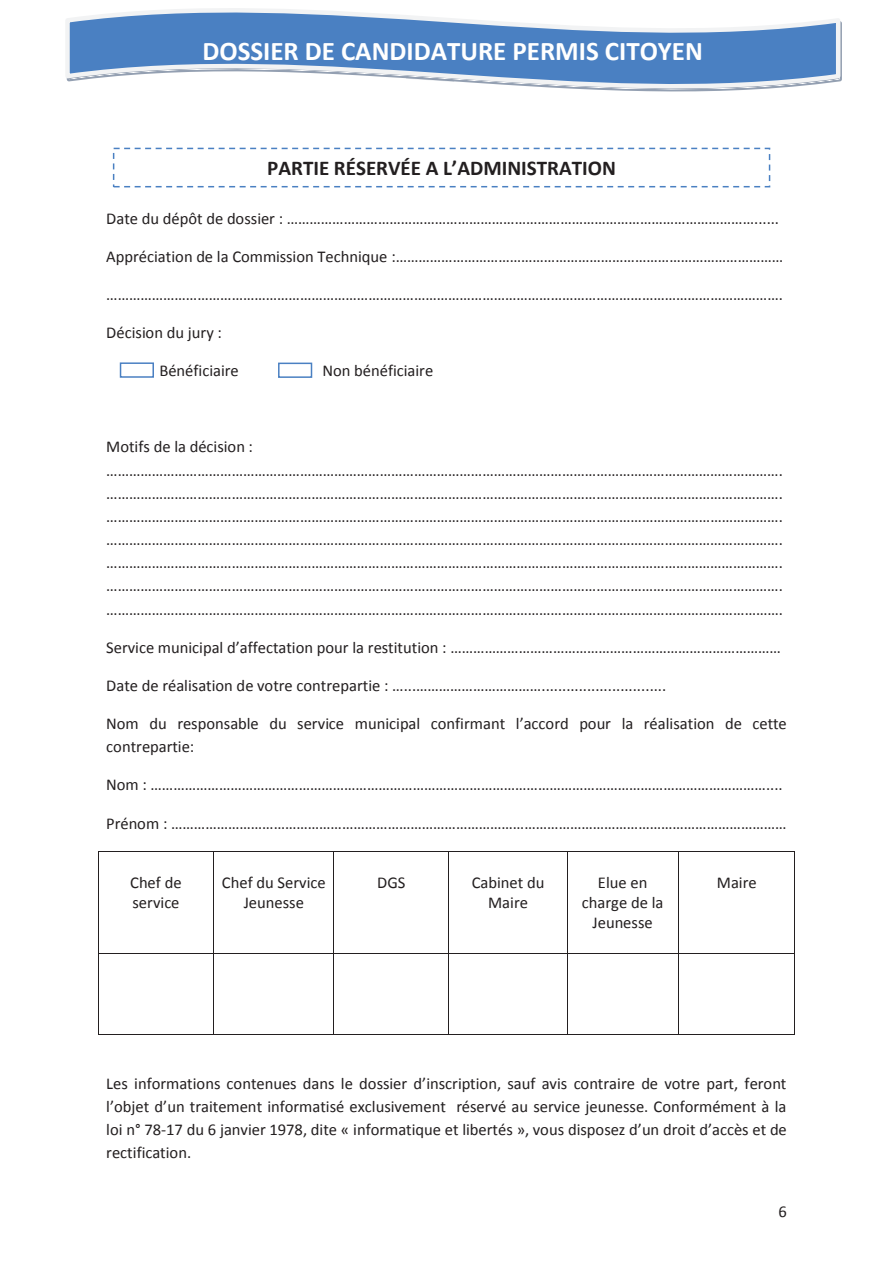
<style>
.page{position:relative;width:893px;height:1263px;background:#fff}
.page>*{position:absolute;margin:0;border:0;box-sizing:border-box;transform-origin:0 0}
.t1{font:700 27px "Calibri";color:#fff}
.t2{font:700 21px "Calibri";color:#231f20}
.t3{font:16.5px/23.2px "Calibri";color:#231f20}
</style>
<div class="page">
<svg style="left:66px;top:8px;width:776px;height:84px;fill:#4a80c2"></svg>
<hr style="left:98px;top:851px;width:116px;height:1px;background:#231f20">
<hr style="left:214px;top:851px;width:119px;height:1px;background:#231f20">
<hr style="left:334px;top:851px;width:114px;height:1px;background:#231f20">
<hr style="left:449px;top:851px;width:118px;height:1px;background:#231f20">
<hr style="left:568px;top:851px;width:110px;height:1px;background:#231f20">
<hr style="left:678px;top:851px;width:116px;height:1px;background:#231f20">
<hr style="left:98px;top:852px;width:1px;height:101px;background:#231f20">
<hr style="left:214px;top:852px;width:1px;height:101px;background:#231f20">
<hr style="left:333px;top:852px;width:1px;height:101px;background:#231f20">
<hr style="left:448px;top:852px;width:1px;height:101px;background:#231f20">
<hr style="left:567px;top:852px;width:1px;height:101px;background:#231f20">
<hr style="left:678px;top:852px;width:1px;height:101px;background:#231f20">
<hr style="left:794px;top:852px;width:1px;height:101px;background:#231f20">
<hr style="left:98px;top:953px;width:116px;height:1px;background:#231f20">
<hr style="left:214px;top:953px;width:119px;height:1px;background:#231f20">
<hr style="left:334px;top:953px;width:114px;height:1px;background:#231f20">
<hr style="left:449px;top:953px;width:118px;height:1px;background:#231f20">
<hr style="left:568px;top:953px;width:110px;height:1px;background:#231f20">
<hr style="left:678px;top:953px;width:116px;height:1px;background:#231f20">
<hr style="left:98px;top:953px;width:1px;height:81px;background:#231f20">
<hr style="left:98px;top:1034px;width:116px;height:1px;background:#231f20">
<hr style="left:214px;top:953px;width:1px;height:81px;background:#231f20">
<hr style="left:214px;top:1034px;width:119px;height:1px;background:#231f20">
<hr style="left:333px;top:953px;width:1px;height:81px;background:#231f20">
<hr style="left:334px;top:1034px;width:114px;height:1px;background:#231f20">
<hr style="left:448px;top:953px;width:1px;height:81px;background:#231f20">
<hr style="left:449px;top:1034px;width:118px;height:1px;background:#231f20">
<hr style="left:567px;top:953px;width:1px;height:81px;background:#231f20">
<hr style="left:568px;top:1034px;width:110px;height:1px;background:#231f20">
<hr style="left:678px;top:953px;width:1px;height:81px;background:#231f20">
<hr style="left:678px;top:1034px;width:116px;height:1px;background:#231f20">
<hr style="left:794px;top:953px;width:1px;height:81px;background:#231f20">
<div style="left:113px;top:148px;width:657px;height:39px;border:2px dashed #4a80c2"></div>
<div style="left:120px;top:362px;width:34px;height:16px;border:2px solid #4a80c2"></div>
<div style="left:278px;top:363px;width:34px;height:15px;border:2px solid #4a80c2"></div>
<h1 class="t1" style="left:202px;top:33px;width:502px">DOSSIER DE CANDIDATURE PERMIS CITOYEN</h1>
<p class="t2" style="left:267px;top:154px;width:350px">PARTIE RÉSERVÉE A L’ADMINISTRATION</p>
<p class="t3" style="left:106px;top:207px;width:674px">Date du dépôt de dossier : ……………………………………………………………………………………………………………......</p>
<p class="t3" style="left:106px;top:245px;width:679px">Appréciation de la Commission Technique :…………………………………………………………………………………………</p>
<p class="t3" style="left:106px;top:283px;width:678px">…………………………………………………………………………………………………………………………………………………………….</p>
<p class="t3" style="left:106px;top:321px;width:117px">Décision du jury :</p>
<p class="t3" style="left:159px;top:359px;width:81px">Bénéficiaire</p>
<p class="t3" style="left:322px;top:359px;width:112px">Non bénéficiaire</p>
<p class="t3" style="left:106px;top:435px;width:678px">Motifs de la décision : ……………………………………………………………………………………………………………………………………………………………. ……………………………………………………………………………………………………………………………………………………………. ……………………………………………………………………………………………………………………………………………………………. ……………………………………………………………………………………………………………………………………………………………. ……………………………………………………………………………………………………………………………………………………………. ……………………………………………………………………………………………………………………………………………………………. …………………………………………………………………………………………………………………………………………………………….</p>
<p class="t3" style="left:106px;top:636px;width:676px">Service municipal d’affectation pour la restitution : ……………………………………………………………………………</p>
<p class="t3" style="left:106px;top:674px;width:561px">Date de réalisation de votre contrepartie : …...……………………………..............................</p>
<p class="t3" style="left:106px;top:712px;width:682px">Nom du responsable du service municipal confirmant l’accord pour la réalisation de cette contrepartie:</p>
<p class="t3" style="left:106px;top:773px;width:678px">Nom : ………………………………………………………………………………………………………………………………………………....</p>
<p class="t3" style="left:106px;top:812px;width:682px">Prénom : ………………………………………………………………………………………………………………………………………………</p>
<p class="t3" style="left:130px;top:872px;width:53px;line-height:20px">Chef de service</p>
<p class="t3" style="left:222px;top:872px;width:105px;line-height:20px;text-align:center">Chef du Service<br>Jeunesse</p>
<p class="t3" style="left:377px;top:871px;width:30px">DGS</p>
<p class="t3" style="left:472px;top:872px;width:74px;line-height:20px;text-align:center">Cabinet du<br>Maire</p>
<p class="t3" style="left:582px;top:872px;width:83px;line-height:20.1px;text-align:center">Elue en charge de la<br>Jeunesse</p>
<p class="t3" style="left:717px;top:871px;width:41px">Maire</p>
<p class="t3" style="left:106px;top:1071px;width:682px;text-align:justify">Les informations contenues dans le dossier d’inscription, sauf avis contraire de votre part, feront l’objet d’un traitement informatisé exclusivement réservé au service jeunesse. Conformément à la loi n° 78-17 du 6 janvier 1978, dite « informatique et libertés », vous disposez d’un droit d’accès et de rectification.</p>
<p class="t3" style="left:778px;top:1200px;width:10px">6</p>
</div>
